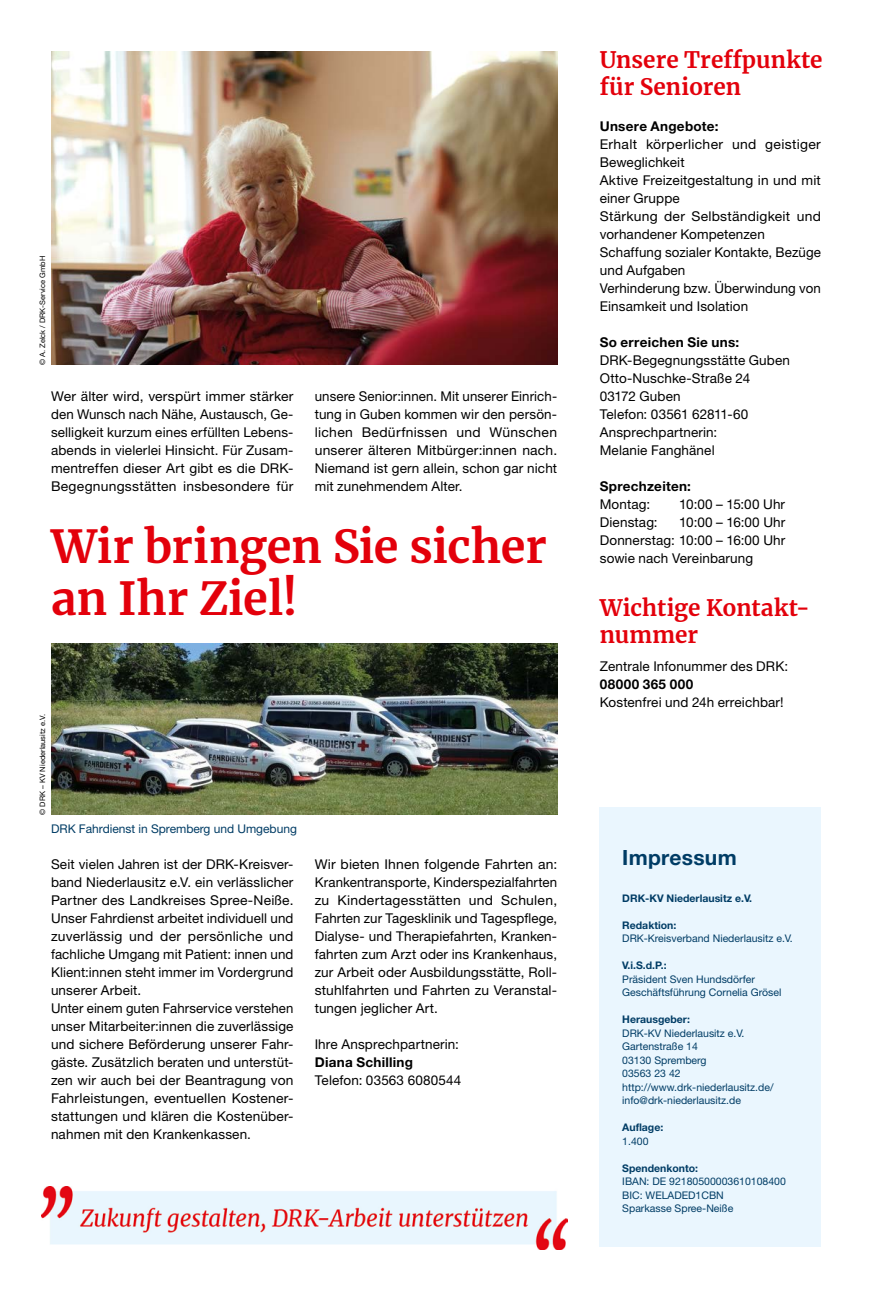
<style>
.page{position:relative;width:872px;height:1297px;background:#fff}
.page>*{position:absolute;margin:0;border:0;box-sizing:border-box;transform-origin:0 0}
.MGB_Headline{font:700 45px/52.5px "Merriweather";letter-spacing:-.005em;color:#e3000b}
.MGB_Headline_23{font:700 22.5px/27px "Merriweather";color:#e3000b}
.t1{font:700 21px "Helvetica Neue LT Pro";letter-spacing:.015em;color:#003c65}
.MGB_Copy{font:13.5px/18px "Helvetica Neue LT Pro";letter-spacing:.01em;color:#000}
.MGB_Copy_bold{font:700 13.5px "Helvetica Neue LT Pro";letter-spacing:.02em;color:#000}
.MGB_BU{font:12px "Helvetica Neue LT Pro";color:#003c65}
.MGB_Impressum{font:10.5px "Helvetica Neue LT Pro";color:#003c65}
.MGB_Impressum-2{font:700 10.5px "Helvetica Neue LT Pro";color:#003c65}
.MGB_Fotocredits{font:7.5px "Helvetica Neue LT Pro";color:#000}
</style>
<div class="page">
<div style="left:600px;top:807px;width:221px;height:439px;background:#eaf6fe"></div>
<img style="left:42px;top:1186px;width:526px;height:64px">
<img style="left:51px;top:644px;width:506px;height:170px">
<img style="left:51px;top:51px;width:506px;height:314px">
<p class="MGB_Fotocredits" style="left:38px;top:365px;width:111px;rotate:-90deg">© A. Zelck / DRK-Service GmbH</p>
<p class="MGB_Copy" style="left:51px;top:386px;width:244px;text-align:justify">Wer älter wird, verspürt immer stärker den Wunsch nach Nähe, Austausch, Ge&shy;selligkeit kurzum eines erfüllten Lebens&shy;abends in vielerlei Hinsicht. Für Zusam&shy;mentreffen dieser Art gibt es die DRK-Begegnungsstätten insbesondere für</p>
<p class="MGB_Copy" style="left:315px;top:386px;width:244px;text-align:justify">unsere Senior:innen. Mit unserer Einrich&shy;tung in Guben kommen wir den persön&shy;lichen Bedürfnissen und Wünschen unserer älteren Mitbürger:innen nach.<br>Niemand ist gern allein, schon gar nicht mit zunehmendem Alter.</p>
<p class="MGB_Headline" style="left:51px;top:519px;width:497px">Wir bringen Sie sicher an Ihr Ziel!</p>
<p class="MGB_Fotocredits" style="left:38px;top:815px;width:102px;rotate:-90deg">© DRK – KV Niederlausitz e.V.</p>
<p class="MGB_BU" style="left:51px;top:821px;width:247px">DRK Fahrdienst in Spremberg und Umgebung</p>
<p class="MGB_Copy" style="left:51px;top:854px;width:244px;text-align:justify">Seit vielen Jahren ist der DRK-Kreisver&shy;band Niederlausitz e.V. ein verlässlicher Partner des Landkreises Spree-Neiße.<br>Unser Fahrdienst arbeitet individuell und zuverlässig und der persönliche und fachliche Umgang mit Patient: innen und Klient:innen steht immer im Vordergrund unserer Arbeit.</p>
<p class="MGB_Copy" style="left:51px;top:998px;width:244px;text-align:justify">Unter einem guten Fahrservice verstehen unser Mitarbeiter:innen die zuverlässige und sichere Beförderung unserer Fahr&shy;gäste. Zusätzlich beraten und unterstüt&shy;zen wir auch bei der Beantragung von Fahrleistungen, eventuellen Kostener&shy;stattungen und klären die Kostenüber&shy;nahmen mit den Krankenkassen.</p>
<p class="MGB_Copy" style="left:315px;top:854px;width:244px;text-align:justify">Wir bieten Ihnen folgende Fahrten an:<br>Krankentransporte, Kinderspezialfahrten zu Kindertagesstätten und Schulen, Fahrten zur Tagesklinik und Tagespflege, Dialyse- und Therapiefahrten, Kranken&shy;fahrten zum Arzt oder ins Krankenhaus, zur Arbeit oder Ausbildungsstätte, Roll&shy;stuhlfahrten und Fahrten zu Veranstal&shy;tungen jeglicher Art.</p>
<p class="MGB_Copy" style="left:315px;top:1034px;width:146px">Ihre Ansprechpartnerin:</p>
<p class="MGB_Copy_bold" style="left:315px;top:1053px;width:100px">Diana Schilling</p>
<p class="MGB_Copy" style="left:315px;top:1070px;width:148px">Telefon: 03563 6080544</p>
<p class="MGB_Headline_23" style="left:600px;top:46px;width:224px">Unsere Treffpunkte für Senioren</p>
<p class="MGB_Copy_bold" style="left:600px;top:117px;width:120px">Unsere Angebote:</p>
<p class="MGB_Copy" style="left:600px;top:134px;width:223px">Erhalt körperlicher und geistiger<br>Beweglichkeit</p>
<p class="MGB_Copy" style="left:600px;top:170px;width:223px">Aktive Freizeitgestaltung in und mit einer Gruppe</p>
<p class="MGB_Copy" style="left:600px;top:206px;width:223px">Stärkung der Selbständigkeit und vorhandener Kompetenzen</p>
<p class="MGB_Copy" style="left:600px;top:242px;width:223px">Schaffung sozialer Kontakte, Bezüge und Aufgaben</p>
<p class="MGB_Copy" style="left:600px;top:278px;width:223px">Verhinderung bzw. Überwindung von<br>Einsamkeit und Isolation</p>
<p class="MGB_Copy_bold" style="left:600px;top:333px;width:141px">So erreichen Sie uns:</p>
<p class="MGB_Copy" style="left:600px;top:350px;width:192px">DRK-Begegnungsstätte Guben</p>
<p class="MGB_Copy" style="left:600px;top:368px;width:152px">Otto-Nuschke-Straße 24</p>
<p class="MGB_Copy" style="left:600px;top:386px;width:82px">03172 Guben</p>
<p class="MGB_Copy" style="left:600px;top:404px;width:150px">Telefon: 03561 62811-60</p>
<p class="MGB_Copy" style="left:600px;top:422px;width:119px">Ansprechpartnerin:</p>
<p class="MGB_Copy" style="left:600px;top:440px;width:116px">Melanie Fanghänel</p>
<p class="MGB_Copy_bold" style="left:600px;top:477px;width:93px">Sprechzeiten:</p>
<p class="MGB_Copy" style="left:600px;top:494px;width:52px">Montag:</p>
<p class="MGB_Copy" style="left:679px;top:494px;width:107px">10:00 – 15:00 Uhr</p>
<p class="MGB_Copy" style="left:600px;top:512px;width:59px">Dienstag:</p>
<p class="MGB_Copy" style="left:679px;top:512px;width:108px">10:00 – 16:00 Uhr</p>
<p class="MGB_Copy" style="left:600px;top:530px;width:187px">Donnerstag: 10:00 – 16:00 Uhr</p>
<p class="MGB_Copy" style="left:600px;top:548px;width:155px">sowie nach Vereinbarung</p>
<p class="MGB_Headline_23" style="left:600px;top:594px;width:212px">Wichtige Kontakt&shy;nummer</p>
<p class="MGB_Copy" style="left:600px;top:656px;width:190px">Zentrale Infonummer des DRK:</p>
<p class="MGB_Copy_bold" style="left:600px;top:675px;width:95px">08000 365 000</p>
<p class="MGB_Copy" style="left:600px;top:692px;width:185px">Kostenfrei und 24h erreichbar!</p>
<p class="t1" style="left:622px;top:844px;width:116px">Impressum</p>
<p class="MGB_Impressum-2" style="left:622px;top:891px;width:131px">DRK-KV Niederlausitz e.V.</p>
<p class="MGB_Impressum-2" style="left:622px;top:918px;width:56px">Redaktion:</p>
<p class="MGB_Impressum" style="left:622px;top:932px;width:172px">DRK-Kreisverband Niederlausitz e.V.</p>
<p class="MGB_Impressum-2" style="left:622px;top:959px;width:46px">V.i.S.d.P.:</p>
<p class="MGB_Impressum" style="left:622px;top:972px;width:134px">Präsident Sven Hundsdörfer</p>
<p class="MGB_Impressum" style="left:622px;top:986px;width:161px">Geschäftsführung Cornelia Grösel</p>
<p class="MGB_Impressum-2" style="left:622px;top:1013px;width:69px">Herausgeber:</p>
<p class="MGB_Impressum" style="left:622px;top:1026px;width:124px">DRK-KV Niederlausitz e.V.</p>
<p class="MGB_Impressum" style="left:622px;top:1040px;width:77px">Gartenstraße 14</p>
<p class="MGB_Impressum" style="left:622px;top:1053px;width:86px">03130 Spremberg</p>
<p class="MGB_Impressum" style="left:622px;top:1067px;width:60px">03563 23 42</p>
<p class="MGB_Impressum" style="left:622px;top:1080px;width:153px">http://www.drk-niederlausitz.de/</p>
<p class="MGB_Impressum" style="left:622px;top:1094px;width:120px">info@drk-niederlausitz.de</p>
<p class="MGB_Impressum-2" style="left:622px;top:1121px;width:43px">Auflage:</p>
<p class="MGB_Impressum" style="left:622px;top:1134px;width:28px">1.400</p>
<p class="MGB_Impressum-2" style="left:622px;top:1161px;width:77px">Spendenkonto:</p>
<p class="MGB_Impressum" style="left:622px;top:1175px;width:165px">IBAN: DE 92180500003610108400</p>
<p class="MGB_Impressum" style="left:622px;top:1188px;width:103px">BIC: WELADED1CBN</p>
<p class="MGB_Impressum" style="left:622px;top:1202px;width:113px">Sparkasse Spree-Neiße</p>
</div>
